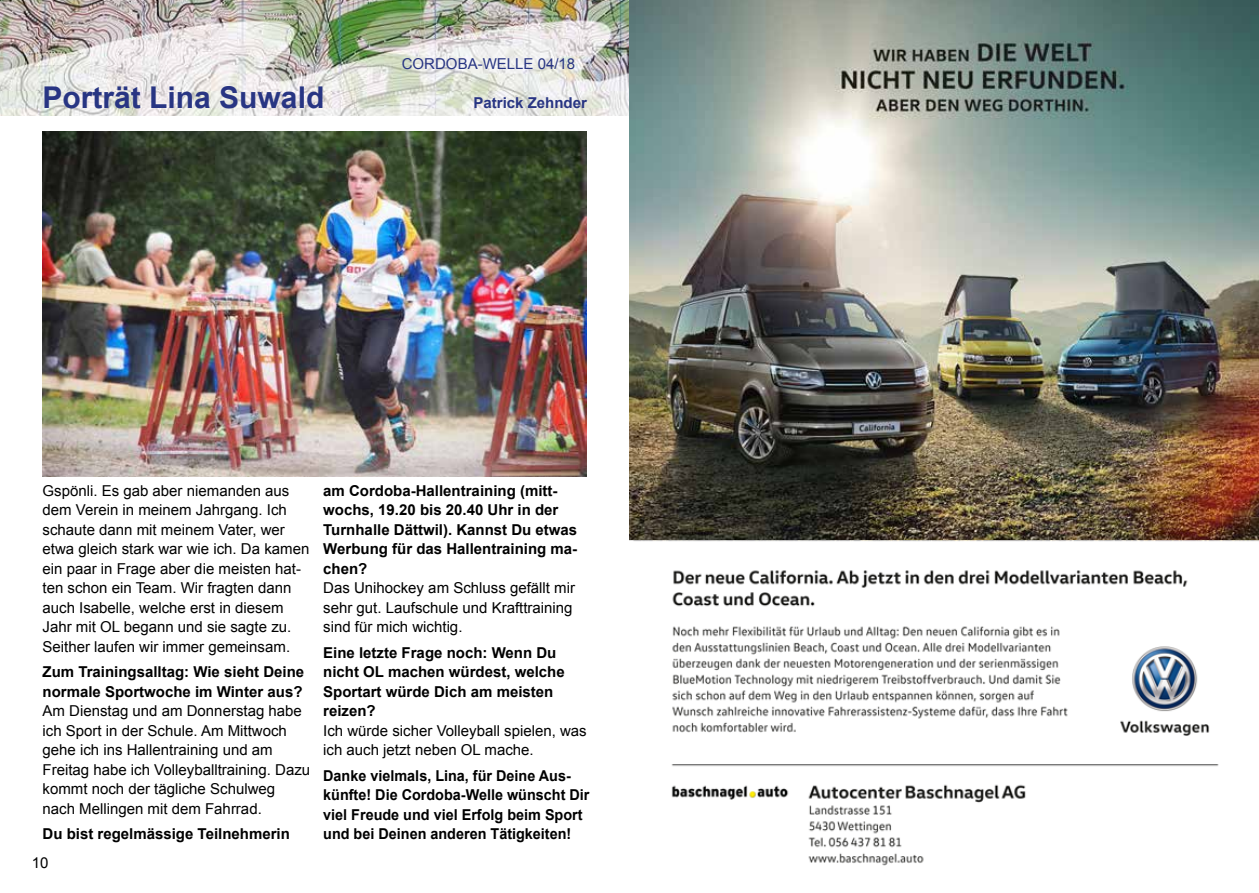
<style>
.page{position:relative;width:1259px;height:893px;background:#fff}
.page>*{position:absolute;margin:0;border:0;box-sizing:border-box;transform-origin:0 0}
.t1{font:700 30px "Arial";color:#283583}
.t2{font:15px/19.5px "Arial";color:#000}
.t3{font:700 15px/19.5px "Arial";color:#000}
.t4{font:700 15px/19.5px "Arial";color:#000;scale:.96 1}
.t5{font:15px "Arial";color:#283583}
.t6{font:700 15px "Arial";color:#283583}
</style>
<div class="page">
<img style="left:0;top:0;width:629px;height:116px">
<img style="left:43px;top:132px;width:544px;height:344px">
<img style="left:629px;top:0;width:630px;height:540px">
<img style="left:629px;top:540px;width:630px;height:326px">
<p class="t5" style="left:402px;top:54px;width:175px">CORDOBA-WELLE 04/18</p>
<h1 class="t1" style="left:43px;top:77px;width:283px">Porträt Lina Suwald</h1>
<p class="t6" style="left:473px;top:92px;width:115px">Patrick Zehnder</p>
<p class="t2" style="left:43px;top:481px;width:268px">Gspönli. Es gab aber niemanden aus dem Verein in meinem Jahrgang. Ich schaute dann mit meinem Vater, wer etwa gleich stark war wie ich. Da kamen ein paar in Frage aber die meisten hat&shy;ten schon ein Team. Wir fragten dann auch Isabelle, welche erst in diesem Jahr mit OL begann und sie sagte zu.<br>Seither laufen wir immer gemeinsam.</p>
<p class="t3" style="left:43px;top:663px;width:263px">Zum Trainingsalltag: Wie sieht Deine normale Sportwoche im Winter aus?</p>
<p class="t2" style="left:43px;top:701px;width:269px">Am Dienstag und am Donnerstag habe ich Sport in der Schule. Am Mittwoch gehe ich ins Hallentraining und am Freitag habe ich Volleyballtraining. Dazu kommt noch der tägliche Schulweg nach Mellingen mit dem Fahrrad.</p>
<p class="t3" style="left:43px;top:825px;width:249px">Du bist regelmässige Teilnehmerin</p>
<p class="t2" style="left:32px;top:853px;width:18px">10</p>
<p class="t3" style="left:323px;top:481px;width:255px">am Cordoba-Hallentraining (mitt&shy;wochs, 19.20 bis 20.40 Uhr in der<br>Turnhalle Dättwil). Kannst Du etwas<br>Werbung für das Hallentraining ma&shy;chen?</p>
<p class="t2" style="left:323px;top:578px;width:253px">Das Unihockey am Schluss gefällt mir sehr gut. Laufschule und Krafttraining sind für mich wichtig.</p>
<p class="t3" style="left:323px;top:643px;width:243px">Eine letzte Frage noch: Wenn Du nicht OL machen würdest, welche<br>Sportart würde Dich am meisten reizen?</p>
<p class="t2" style="left:323px;top:721px;width:265px">Ich würde sicher Volleyball spielen, was ich auch jetzt neben OL mache.</p>
<p class="t4" style="left:323px;top:766px;width:279px">Danke vielmals, Lina, für Deine Aus&shy;künfte! Die Cordoba-Welle wünscht Dir viel Freude und viel Erfolg beim Sport und bei Deinen anderen Tätigkeiten!</p>
</div>
